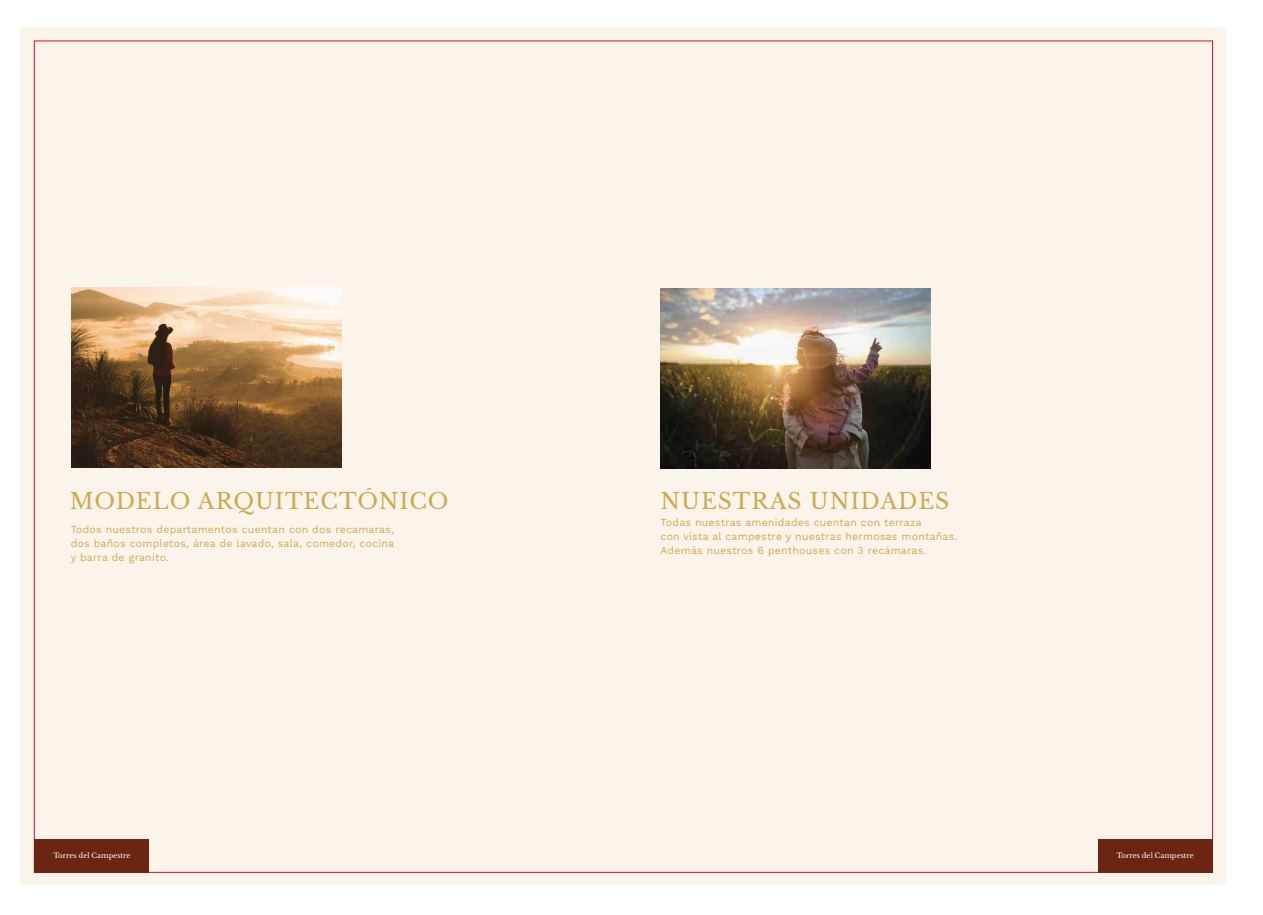
<style>
.page{position:relative;width:1263px;height:915px;background:#fff}
.page>*{position:absolute;margin:0;border:0;box-sizing:border-box;transform-origin:0 0}
.t1{font:21.88px "Libre Baskerville";letter-spacing:.045em;color:#cda952}
.t2{font:10.5px/14px "Work Sans";letter-spacing:.02em;color:#cda952}
.t3{font:7px "Libre Baskerville";color:#fff}
</style>
<div class="page">
<div style="left:21px;top:27px;width:1205px;height:857px;background:#faf4ea"></div>
<img style="left:661px;top:288px;width:269px;height:180px">
<img style="left:72px;top:288px;width:269px;height:179px">
<div style="left:34px;top:839px;width:115px;height:33px;background:#6c2512"></div>
<div style="left:1097px;top:839px;width:115px;height:33px;background:#6c2512"></div>
<h1 class="t1" style="left:70px;top:488px;width:380px">MODELO ARQUITECTÓNICO</h1>
<h1 class="t1" style="left:660px;top:488px;width:290px">NUESTRAS UNIDADES</h1>
<p class="t2" style="left:71px;top:522px;width:325px;text-align:justify">Todos nuestros departamentos cuentan con dos recamaras, dos baños completos, área de lavado, sala, comedor, cocina y barra de granito.</p>
<p class="t2" style="left:660px;top:515px;width:298px">Todas nuestras amenidades cuentan con terraza<br>con vista al campestre y nuestras hermosas montañas.<br>Además nuestros 6 penthouses con 3 recámaras.</p>
<p class="t3" style="left:53px;top:850px;width:79px">Torres del Campestre</p>
<p class="t3" style="left:1117px;top:850px;width:79px">Torres del Campestre</p>
</div>
